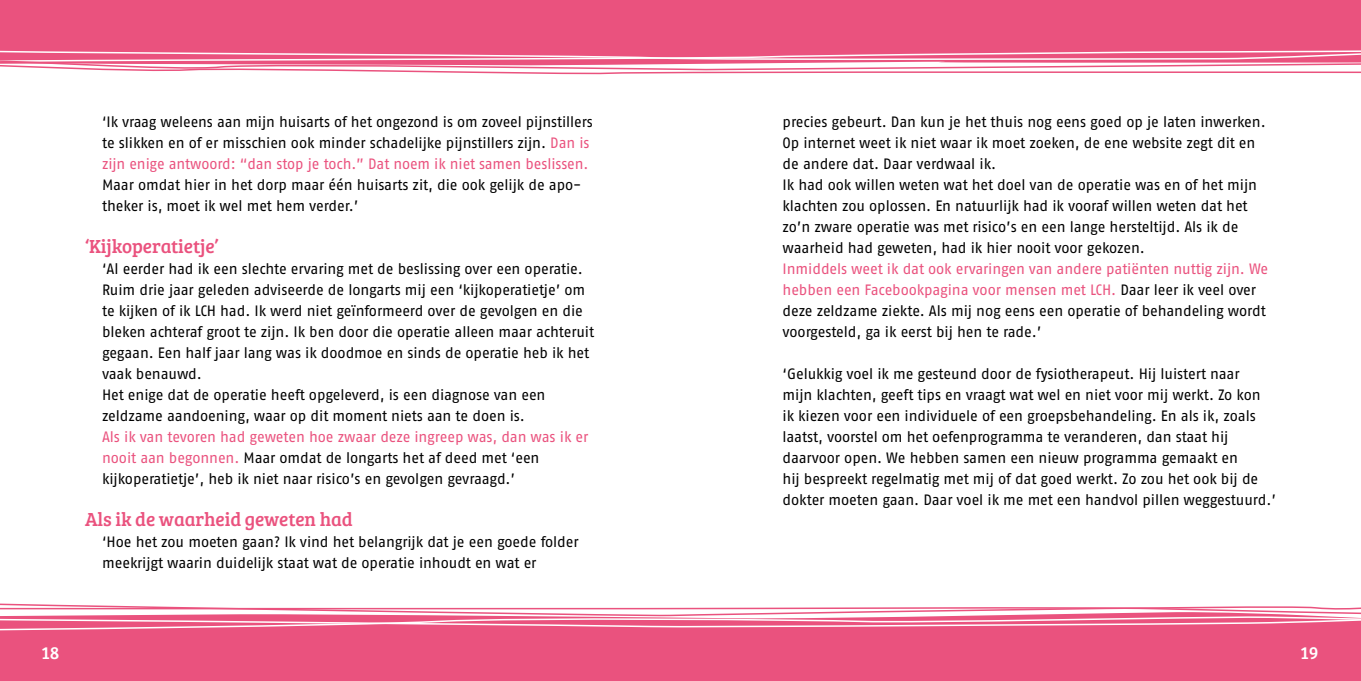
<style>
.page{position:relative;width:1361px;height:681px;background:#fff}
.page>*{position:absolute;margin:0;border:0;box-sizing:border-box;transform-origin:0 0}
.t1{font:19.5px "Bree Serif";letter-spacing:-.005em;color:#ea527e}
.t2{font:18px "Bree Serif";color:#fff}
.t3{font:15px/21px "Fago No";letter-spacing:-.01em;color:#000}
.s1{color:#ea527e}
</style>
<div class="page">
<div style="left:0;top:0;width:1361px;height:680px;background:#ea527e"></div>
<div style="left:0;top:76px;width:1361px;height:525px;background:#fff"></div>
<svg style="left:0;top:50px;width:1361px;height:26px"></svg>
<svg style="left:0;top:601px;width:1361px;height:30px"></svg>
<p class="t3" style="left:102px;top:111px;width:492px">‘Ik vraag weleens aan mijn huisarts of het ongezond is om zoveel pijnstillers te slikken en of er misschien ook minder schadelijke pijnstillers zijn. <span class="s1">Dan is zijn enige antwoord: “dan stop je toch.” Dat noem ik niet samen beslissen.</span></p>
<p class="t3" style="left:102px;top:174px;width:481px">Maar omdat hier in het dorp maar één huisarts zit, die ook gelijk de apo&shy;theker is, moet ik wel met hem verder.’</p>
<h1 class="t1" style="left:85px;top:232px;width:135px">‘Kijkoperatietje’</h1>
<p class="t3" style="left:102px;top:258px;width:494px">‘Al eerder had ik een slechte ervaring met de beslissing over een operatie.<br>Ruim drie jaar geleden adviseerde de longarts mij een ‘kijkoperatietje’ om te kijken of ik LCH had. Ik werd niet geïnformeerd over de gevolgen en die bleken achteraf groot te zijn. Ik ben door die operatie alleen maar achteruit gegaan. Een half jaar lang was ik doodmoe en sinds de operatie heb ik het vaak benauwd.<br>Het enige dat de operatie heeft opgeleverd, is een diagnose van een zeldzame aandoening, waar op dit moment niets aan te doen is.</p>
<p class="t3" style="left:102px;top:426px;width:488px"><span class="s1">Als ik van tevoren had geweten hoe zwaar deze ingreep was, dan was ik er nooit aan begonnen.</span> Maar omdat de longarts het af deed met ‘een kijkoperatietje’, heb ik niet naar risico’s en gevolgen gevraagd.’</p>
<h1 class="t1" style="left:85px;top:505px;width:269px">Als ik de waarheid geweten had</h1>
<p class="t3" style="left:102px;top:531px;width:478px">‘Hoe het zou moeten gaan? Ik vind het belangrijk dat je een goede folder meekrijgt waarin duidelijk staat wat de operatie inhoudt en wat er</p>
<p class="t3" style="left:782px;top:111px;width:484px">precies gebeurt. Dan kun je het thuis nog eens goed op je laten inwerken.<br>Op internet weet ik niet waar ik moet zoeken, de ene website zegt dit en de andere dat. Daar verdwaal ik.<br>Ik had ook willen weten wat het doel van de operatie was en of het mijn klachten zou oplossen. En natuurlijk had ik vooraf willen weten dat het zo’n zware operatie was met risico’s en een lange hersteltijd. Als ik de waarheid had geweten, had ik hier nooit voor gekozen.</p>
<p class="t3" style="left:782px;top:258px;width:487px"><span class="s1">Inmiddels weet ik dat ook ervaringen van andere patiënten nuttig zijn. We hebben een Facebookpagina voor mensen met LCH.</span> Daar leer ik veel over deze zeldzame ziekte. Als mij nog eens een operatie of behandeling wordt voorgesteld, ga ik eerst bij hen te rade.’</p>
<p class="t3" style="left:782px;top:363px;width:495px">‘Gelukkig voel ik me gesteund door de fysiotherapeut. Hij luistert naar<br>mijn klachten, geeft tips en vraagt wat wel en niet voor mij werkt. Zo kon ik kiezen voor een individuele of een groepsbehandeling. En als ik, zoals laatst, voorstel om het oefenprogramma te veranderen, dan staat hij daarvoor open. We hebben samen een nieuw programma gemaakt en<br>hij bespreekt regelmatig met mij of dat goed werkt. Zo zou het ook bij de dokter moeten gaan. Daar voel ik me met een handvol pillen weggestuurd.’</p>
<p class="t2" style="left:42px;top:639px;width:19px">18</p>
<p class="t2" style="left:1300px;top:639px;width:19px">19</p>
</div>
